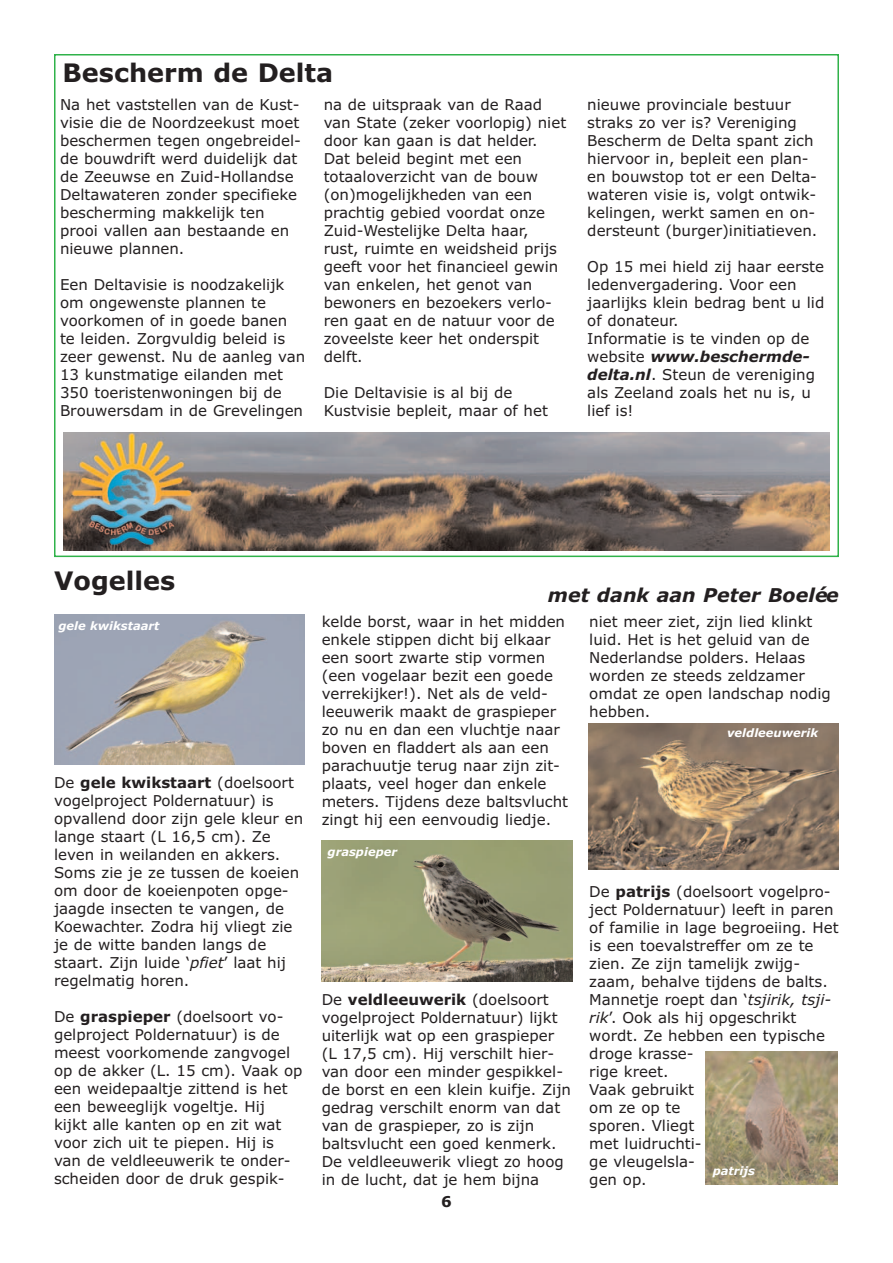
<style>
.page{position:relative;width:893px;height:1263px;background:#fff}
.page>*{position:absolute;margin:0;border:0;box-sizing:border-box;transform-origin:0 0}
.t1{font:700 25.5px "Verdana";color:#231f20}
.t2{font:italic 700 19.05px "Verdana";letter-spacing:.005em;color:#231f20}
.t3{font:15px/18px "Verdana";color:#231f20}
.t4{font:700 15px "Verdana";color:#231f20}
.t5{font:italic 700 11.55px "Verdana";color:#fff}
.s1{font-weight:700;font-style:italic}
.s2{font-weight:700}
.s3{font-style:italic}
</style>
<div class="page">
<img style="left:64px;top:432px;width:765px;height:118px">
<img style="left:54px;top:614px;width:251px;height:150px">
<img style="left:321px;top:840px;width:251px;height:141px">
<img style="left:589px;top:724px;width:250px;height:146px">
<img style="left:705px;top:1051px;width:133px;height:133px">
<h1 class="t1" style="left:63px;top:58px;width:272px">Bescherm de Delta</h1>
<p class="t3" style="left:60px;top:95px;width:242px">Na het vaststellen van de Kust&shy;visie die de Noordzeekust moet beschermen tegen ongebreidel&shy;de bouwdrift werd duidelijk dat de Zeeuwse en Zuid-Hollandse<br>Deltawateren zonder specifieke bescherming makkelijk ten prooi vallen aan bestaande en nieuwe plannen.</p>
<p class="t3" style="left:60px;top:275px;width:247px">Een Deltavisie is noodzakelijk om ongewenste plannen te voorkomen of in goede banen te leiden. Zorgvuldig beleid is zeer gewenst. Nu de aanleg van<br>13 kunstmatige eilanden met<br>350 toeristenwoningen bij de<br>Brouwersdam in de Grevelingen</p>
<p class="t3" style="left:324px;top:95px;width:244px">na de uitspraak van de Raad van State (zeker voorlopig) niet door kan gaan is dat helder.<br>Dat beleid begint met een totaaloverzicht van de bouw (on)mogelijkheden van een prachtig gebied voordat onze<br>Zuid-Westelijke Delta haar, rust, ruimte en weidsheid prijs geeft voor het financieel gewin van enkelen, het genot van bewoners en bezoekers verlo&shy;ren gaat en de natuur voor de zoveelste keer het onderspit delft.</p>
<p class="t3" style="left:324px;top:383px;width:226px">Die Deltavisie is al bij de<br>Kustvisie bepleit, maar of het</p>
<p class="t3" style="left:587px;top:95px;width:231px">nieuwe provinciale bestuur straks zo ver is? Vereniging<br>Bescherm de Delta spant zich hiervoor in, bepleit een plan&shy;en bouwstop tot er een Delta&shy;wateren visie is, volgt ontwik&shy;kelingen, werkt samen en on&shy;dersteunt (burger)initiatieven.</p>
<p class="t3" style="left:587px;top:257px;width:239px">Op 15 mei hield zij haar eerste ledenvergadering. Voor een jaarlijks klein bedrag bent u lid of donateur.<br>Informatie is te vinden op de website <span class="s1">www.beschermde&shy;delta.nl</span>. Steun de vereniging als Zeeland zoals het nu is, u lief is!</p>
<h1 class="t1" style="left:54px;top:566px;width:123px">Vogelles</h1>
<p class="t5" style="left:58px;top:619px;width:103px">gele kwikstaart</p>
<p class="t3" style="left:54px;top:774px;width:251px">De <span class="s2">gele kwikstaart</span> (doelsoort vogelproject Poldernatuur) is opvallend door zijn gele kleur en lange staart (L 16,5 cm). Ze leven in weilanden en akkers.<br>Soms zie je ze tussen de koeien om door de koeienpoten opge&shy;jaagde insecten te vangen, de<br>Koewachter. Zodra hij vliegt zie je de witte banden langs de staart. Zijn luide ‘<span class="s3">pfiet</span>’ laat hij regelmatig horen.</p>
<p class="t3" style="left:54px;top:1008px;width:250px">De <span class="s2">graspieper</span> (doelsoort vo&shy;gelproject Poldernatuur) is de meest voorkomende zangvogel op de akker (L. 15 cm). Vaak op een weidepaaltje zittend is het een beweeglijk vogeltje. Hij<br>kijkt alle kanten op en zit wat voor zich uit te piepen. Hij is van de veldleeuwerik te onder&shy;scheiden door de druk gespik-</p>
<p class="t2" style="left:548px;top:584px;width:292px">met dank aan Peter Boelée</p>
<p class="t3" style="left:322px;top:613px;width:248px">kelde borst, waar in het midden enkele stippen dicht bij elkaar een soort zwarte stip vormen (een vogelaar bezit een goede verrekijker!). Net als de veld&shy;leeuwerik maakt de graspieper zo nu en dan een vluchtje naar boven en fladdert als aan een parachuutje terug naar zijn zit&shy;plaats, veel hoger dan enkele meters. Tijdens deze baltsvlucht zingt hij een eenvoudig liedje.</p>
<p class="t5" style="left:328px;top:846px;width:71px">graspieper</p>
<p class="t3" style="left:322px;top:991px;width:251px">De <span class="s2">veldleeuwerik</span> (doelsoort vogelproject Poldernatuur) lijkt uiterlijk wat op een graspieper (L 17,5 cm). Hij verschilt hier&shy;van door een minder gespikkel&shy;de borst en een klein kuifje. Zijn gedrag verschilt enorm van dat van de graspieper, zo is zijn baltsvlucht een goed kenmerk.<br>De veldleeuwerik vliegt zo hoog in de lucht, dat je hem bijna</p>
<p class="t4" style="left:441px;top:1193px;width:12px">6</p>
<p class="t3" style="left:589px;top:613px;width:243px">niet meer ziet, zijn lied klinkt luid. Het is het geluid van de<br>Nederlandse polders. Helaas worden ze steeds zeldzamer omdat ze open landschap nodig hebben.</p>
<p class="t5" style="left:727px;top:726px;width:93px">veldleeuwerik</p>
<p class="t3" style="left:589px;top:883px;width:251px">De <span class="s2">patrijs</span> (doelsoort vogelpro&shy;ject Poldernatuur) leeft in paren of familie in lage begroeiing. Het is een toevalstreffer om ze te zien. Ze zijn tamelijk zwijg&shy;zaam, behalve tijdens de balts.<br>Mannetje roept dan ‘<span class="s3">tsjirik, tsji&shy;rik</span>’. Ook als hij opgeschrikt wordt. Ze hebben een typische droge krasse-<br>rige kreet.<br>Vaak gebruikt<br>om ze op te<br>sporen. Vliegt<br>met luidruchti-<br>ge vleugelsla-<br>gen op.</p>
<p class="t5" style="left:713px;top:1164px;width:44px">patrijs</p>
</div>
